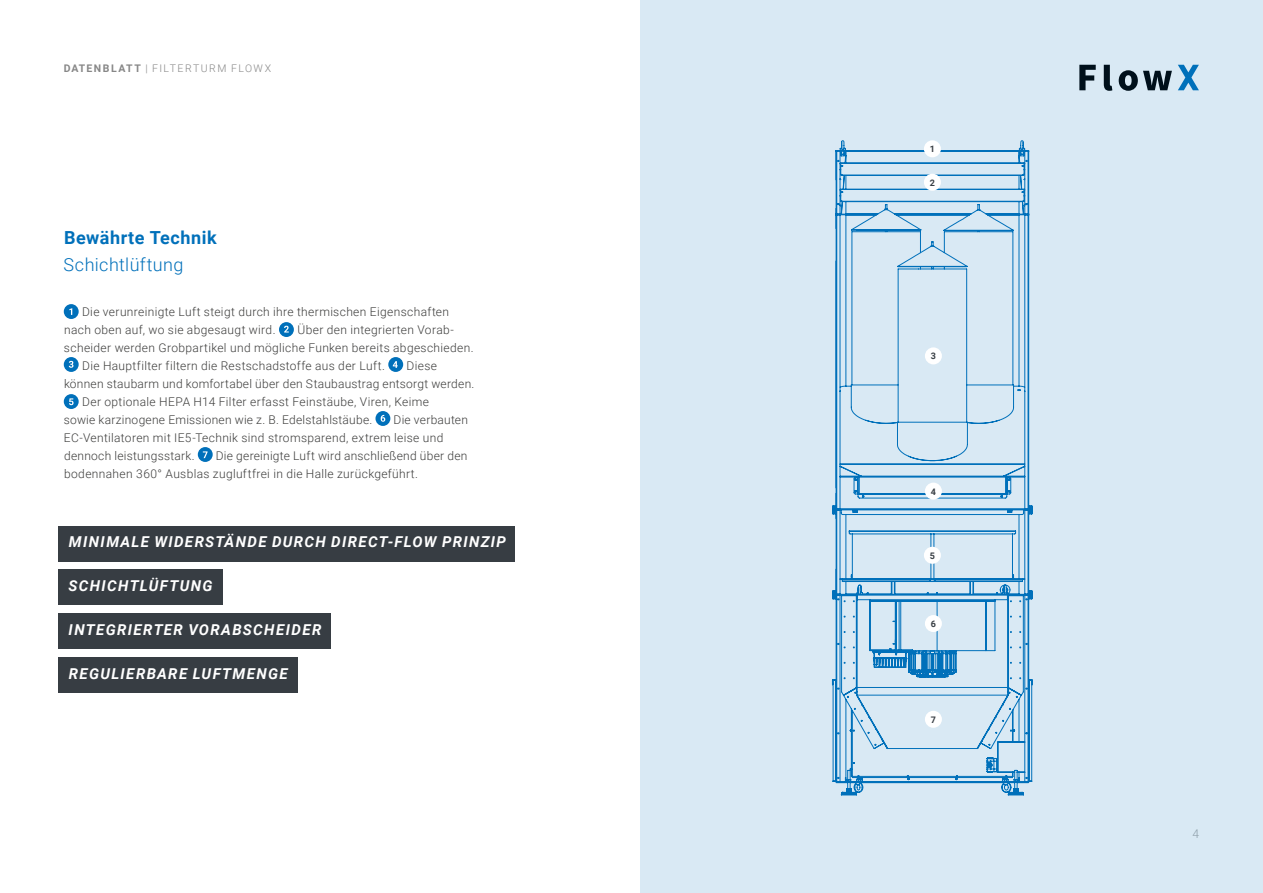
<style>
.page{position:relative;width:1263px;height:893px;background:#fff}
.page>*{position:absolute;margin:0;border:0;box-sizing:border-box;transform-origin:0 0}
.t1{font:700 18px "Roboto";letter-spacing:.03em;color:#0070ba}
.t2{font:300 18px "Roboto";letter-spacing:.02em;color:#0070ba}
.t3{font:italic 700 15px "Roboto";letter-spacing:.085em;color:#fff}
.t4{font:300 12px/18px "Roboto";letter-spacing:.025em;color:#3c3c3b}
.t5{font:300 12px "Roboto";color:#a8a8a7}
.t6{font:300 10.5px "Roboto";letter-spacing:.135em;color:#878787}
.t7{font:700 9px "Roboto";color:#373d43}
.s1{font-weight:700}
</style>
<div class="page">
<div style="left:640px;top:0;width:623px;height:893px;background:#d9e9f4"></div>
<div style="left:58px;top:526px;width:457px;height:35px;background:#373d43"></div>
<div style="left:58px;top:570px;width:164px;height:35px;background:#373d43"></div>
<div style="left:58px;top:613px;width:273px;height:36px;background:#373d43"></div>
<div style="left:58px;top:657px;width:239px;height:35px;background:#373d43"></div>
<div style="left:64px;top:304px;width:15px;height:15px;background:#0070ba;border-radius:50%"></div>
<svg style="left:69px;top:308px;width:3px;height:7px"></svg>
<div style="left:279px;top:322px;width:15px;height:15px;background:#0070ba;border-radius:50%"></div>
<svg style="left:284px;top:326px;width:5px;height:7px"></svg>
<svg style="left:64px;top:357px;width:15px;height:15px"></svg>
<svg style="left:69px;top:361px;width:4px;height:7px"></svg>
<div style="left:388px;top:357px;width:15px;height:15px;background:#0070ba;border-radius:50%"></div>
<svg style="left:393px;top:361px;width:5px;height:7px"></svg>
<div style="left:64px;top:394px;width:15px;height:15px;background:#0070ba;border-radius:50%"></div>
<svg style="left:69px;top:398px;width:5px;height:7px"></svg>
<div style="left:375px;top:411px;width:15px;height:15px;background:#0070ba;border-radius:50%"></div>
<svg style="left:381px;top:415px;width:4px;height:7px"></svg>
<div style="left:198px;top:447px;width:15px;height:15px;background:#0070ba;border-radius:50%"></div>
<svg style="left:203px;top:451px;width:5px;height:7px"></svg>
<svg style="left:831px;top:140px;width:202px;height:656px"></svg>
<div style="left:924px;top:140px;width:17px;height:17px;background:#fff;border-radius:50%"></div>
<div style="left:924px;top:174px;width:17px;height:17px;background:#fff;border-radius:50%"></div>
<div style="left:924px;top:547px;width:17px;height:17px;background:#fff;border-radius:50%"></div>
<div style="left:925px;top:483px;width:17px;height:17px;background:#fff;border-radius:50%"></div>
<div style="left:925px;top:347px;width:17px;height:17px;background:#fff;border-radius:50%"></div>
<div style="left:925px;top:615px;width:17px;height:17px;background:#fff;border-radius:50%"></div>
<div style="left:925px;top:711px;width:17px;height:17px;background:#fff;border-radius:50%"></div>
<p class="t6" style="left:64px;top:61px;width:209px"><span class="s1">DATENBLATT</span> | FILTERTURM FLOWX</p>
<h1 class="t1" style="left:64px;top:225px;width:154px">Bewährte Technik</h1>
<h1 class="t2" style="left:64px;top:252px;width:121px">Schichtlüftung</h1>
<p class="t4" style="left:64px;top:302px;width:387px;text-indent:18px">Die verunreinigte Luft steigt durch ihre thermischen Eigenschaften nach oben auf, wo sie abgesaugt wird.</p>
<p class="t4" style="left:297px;top:320px;width:158px">Über den integrierten Vorab-</p>
<p class="t4" style="left:64px;top:338px;width:411px">scheider werden Grobpartikel und mögliche Funken bereits abgeschieden.</p>
<p class="t4" style="left:82px;top:356px;width:304px">Die Hauptfilter filtern die Restschadstoffe aus der Luft.</p>
<p class="t4" style="left:407px;top:356px;width:32px">Diese</p>
<p class="t4" style="left:64px;top:374px;width:412px">können staubarm und komfortabel über den Staubaustrag entsorgt werden.</p>
<p class="t4" style="left:82px;top:392px;width:348px">Der optionale HEPA H14 Filter erfasst Feinstäube, Viren, Keime</p>
<p class="t4" style="left:64px;top:410px;width:310px">sowie karzinogene Emissionen wie z. B. Edelstahlstäube.</p>
<p class="t4" style="left:64px;top:410px;width:406px;text-indent:330px">Die verbauten<br>EC-Ventilatoren mit IE5-Technik sind stromsparend, extrem leise und dennoch leistungsstark.</p>
<p class="t4" style="left:64px;top:446px;width:405px;text-indent:152px">Die gereinigte Luft wird anschließend über den bodennahen 360° Ausblas zugluftfrei in die Halle zurückgeführt.</p>
<p class="t3" style="left:69px;top:531px;width:439px">MINIMALE WIDERSTÄNDE DURCH DIRECT-FLOW PRINZIP</p>
<p class="t3" style="left:68px;top:575px;width:146px">SCHICHTLÜFTUNG</p>
<p class="t3" style="left:69px;top:619px;width:254px">INTEGRIERTER VORABSCHEIDER</p>
<p class="t3" style="left:69px;top:663px;width:221px">REGULIERBARE LUFTMENGE</p>
<p class="t7" style="left:930px;top:143px;width:7px">1</p>
<p class="t7" style="left:930px;top:176px;width:7px">2</p>
<p class="t7" style="left:931px;top:350px;width:7px">3</p>
<p class="t7" style="left:931px;top:485px;width:7px">4</p>
<p class="t7" style="left:930px;top:549px;width:7px">5</p>
<p class="t7" style="left:931px;top:617px;width:7px">6</p>
<p class="t7" style="left:931px;top:713px;width:7px">7</p>
<p class="t5" style="left:1192px;top:825px;width:8px">4</p>
</div>
